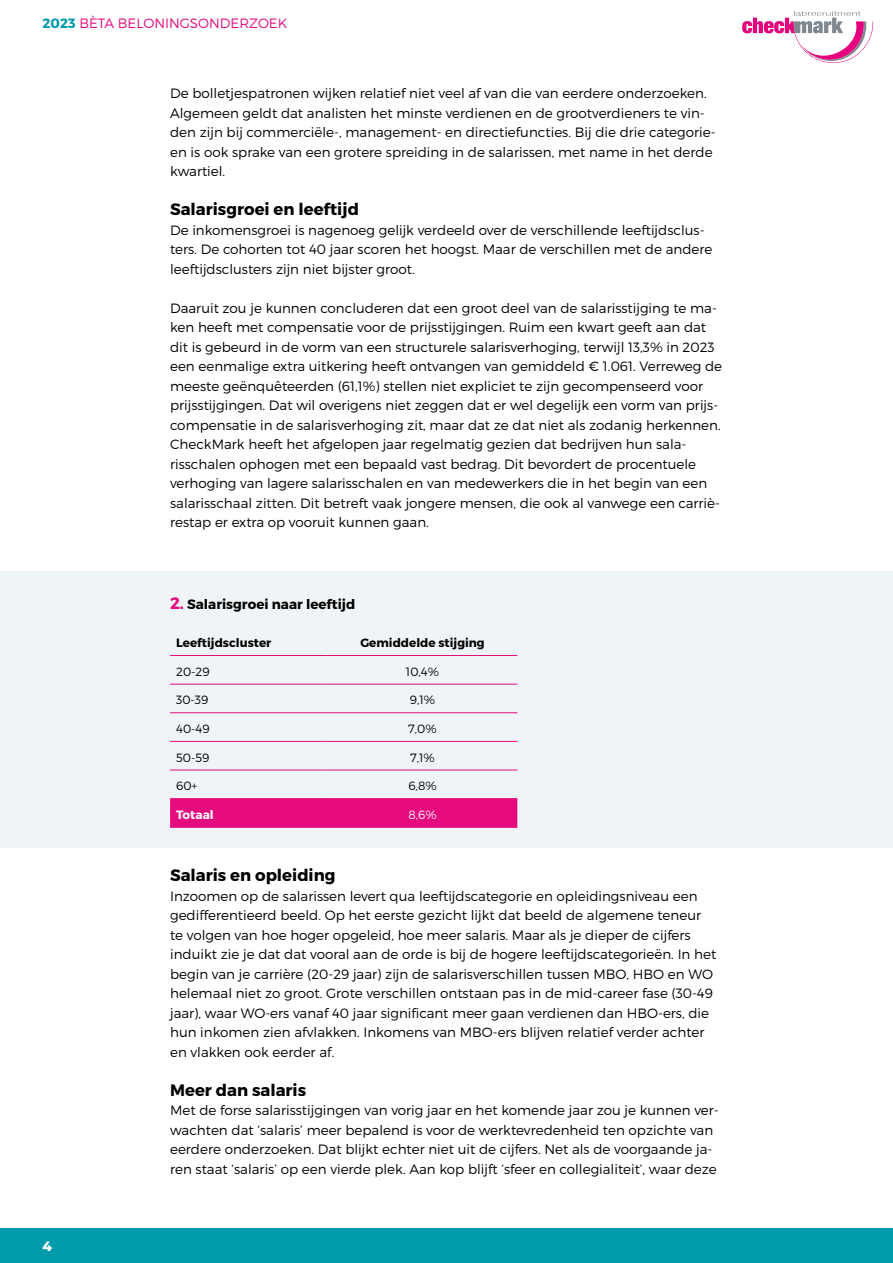
<style>
.page{position:relative;width:893px;height:1263px;background:#fff}
.page>*{position:absolute;margin:0;border:0;box-sizing:border-box;transform-origin:0 0}
.t1{font:700 16.5px "Montserrat";color:#000}
.t2{font:300 13.5px/19.5px "Montserrat";color:#000}
.t3{font:300 13.5px "Montserrat";color:#e50b7e}
.t4{font:700 13.5px "Montserrat";color:#000}
.t5{font:800 13.5px "Montserrat";color:#fff}
.t6{font:300 12px "Montserrat";color:#000}
.t7{font:700 12px "Montserrat";color:#000}
.t8{font:700 12px "Montserrat";color:#fff}
.t9{font:300 12px "Montserrat";color:#fff}
.s1{font-weight:700;color:#009aab}
.s2{font-size:16.5px;color:#e50b7e}
</style>
<div class="page">
<div style="left:0;top:1229px;width:893px;height:34px;background:#009aab"></div>
<div style="left:0;top:572px;width:893px;height:276px;background:#eff5f7"></div>
<svg style="left:742px;top:11px;width:131px;height:52px"></svg>
<div style="left:170px;top:799px;width:347px;height:28px;background:#e50b7e"></div>
<hr style="left:170px;top:655px;width:158px;height:1px;background:#e50b7e">
<hr style="left:328px;top:655px;width:189px;height:1px;background:#e50b7e">
<hr style="left:170px;top:684px;width:158px;height:1px;background:#e50b7e">
<hr style="left:328px;top:684px;width:189px;height:1px;background:#e50b7e">
<hr style="left:170px;top:712px;width:158px;height:1px;background:#e50b7e">
<hr style="left:328px;top:712px;width:189px;height:1px;background:#e50b7e">
<hr style="left:170px;top:741px;width:158px;height:1px;background:#e50b7e">
<hr style="left:328px;top:741px;width:189px;height:1px;background:#e50b7e">
<hr style="left:170px;top:770px;width:158px;height:1px;background:#e50b7e">
<hr style="left:328px;top:770px;width:189px;height:1px;background:#e50b7e">
<hr style="left:170px;top:798px;width:158px;height:1px;background:#e50b7e">
<hr style="left:328px;top:798px;width:189px;height:1px;background:#e50b7e">
<hr style="left:170px;top:827px;width:158px;height:1px;background:#e50b7e">
<hr style="left:328px;top:827px;width:189px;height:1px;background:#e50b7e">
<p class="t3" style="left:43px;top:15px;width:246px"><span class="s1">2023</span> BÈTA BELONINGSONDERZOEK</p>
<p class="t2" style="left:170px;top:83px;width:547px">De bolletjespatronen wijken relatief niet veel af van die van eerdere onderzoeken.<br>Algemeen geldt dat analisten het minste verdienen en de grootverdieners te vin&shy;den zijn bij commerciële-, management- en directiefuncties. Bij die drie categorie&shy;ën is ook sprake van een grotere spreiding in de salarissen, met name in het derde kwartiel.</p>
<p class="t1" style="left:170px;top:199px;width:190px">Salarisgroei en leeftijd</p>
<p class="t2" style="left:170px;top:220px;width:544px">De inkomensgroei is nagenoeg gelijk verdeeld over de verschillende leeftijdsclus&shy;ters. De cohorten tot 40 jaar scoren het hoogst. Maar de verschillen met de andere leeftijdsclusters zijn niet bijster groot.</p>
<p class="t2" style="left:170px;top:298px;width:554px">Daaruit zou je kunnen concluderen dat een groot deel van de salarisstijging te ma&shy;ken heeft met compensatie voor de prijsstijgingen. Ruim een kwart geeft aan dat dit is gebeurd in de vorm van een structurele salarisverhoging, terwijl 13,3% in 2023 een eenmalige extra uitkering heeft ontvangen van gemiddeld € 1.061. Verreweg de meeste geënquêteerden (61,1%) stellen niet expliciet te zijn gecompenseerd voor prijsstijgingen. Dat wil overigens niet zeggen dat er wel degelijk een vorm van prijs&shy;compensatie in de salarisverhoging zit, maar dat ze dat niet als zodanig herkennen.<br>CheckMark heeft het afgelopen jaar regelmatig gezien dat bedrijven hun sala&shy;risschalen ophogen met een bepaald vast bedrag. Dit bevordert de procentuele verhoging van lagere salarisschalen en van medewerkers die in het begin van een salarisschaal zitten. Dit betreft vaak jongere mensen, die ook al vanwege een carriè&shy;restap er extra op vooruit kunnen gaan.</p>
<p class="t4" style="left:170px;top:596px;width:187px"><span class="s2">2.</span> Salarisgroei naar leeftijd</p>
<p class="t7" style="left:176px;top:635px;width:97px">Leeftijdscluster</p>
<p class="t7" style="left:360px;top:635px;width:126px">Gemiddelde stijging</p>
<p class="t6" style="left:176px;top:664px;width:35px">20-29</p>
<p class="t6" style="left:406px;top:664px;width:35px">10,4%</p>
<p class="t6" style="left:176px;top:693px;width:34px">30-39</p>
<p class="t6" style="left:410px;top:693px;width:27px">9,1%</p>
<p class="t6" style="left:176px;top:721px;width:35px">40-49</p>
<p class="t6" style="left:408px;top:721px;width:30px">7,0%</p>
<p class="t6" style="left:176px;top:750px;width:35px">50-59</p>
<p class="t6" style="left:410px;top:750px;width:26px">7,1%</p>
<p class="t6" style="left:176px;top:778px;width:23px">60+</p>
<p class="t6" style="left:408px;top:778px;width:30px">6,8%</p>
<p class="t8" style="left:176px;top:807px;width:39px">Totaal</p>
<p class="t9" style="left:408px;top:807px;width:30px">8,6%</p>
<p class="t5" style="left:43px;top:1236px;width:11px">4</p>
<p class="t1" style="left:170px;top:865px;width:167px">Salaris en opleiding</p>
<p class="t2" style="left:170px;top:886px;width:548px">Inzoomen op de salarissen levert qua leeftijdscategorie en opleidingsniveau een gedifferentieerd beeld. Op het eerste gezicht lijkt dat beeld de algemene teneur te volgen van hoe hoger opgeleid, hoe meer salaris. Maar als je dieper de cijfers induikt zie je dat dat vooral aan de orde is bij de hogere leeftijdscategorieën. In het begin van je carrière (20-29 jaar) zijn de salarisverschillen tussen MBO, HBO en WO helemaal niet zo groot. Grote verschillen ontstaan pas in de mid-career fase (30-49 jaar), waar WO-ers vanaf 40 jaar significant meer gaan verdienen dan HBO-ers, die hun inkomen zien afvlakken. Inkomens van MBO-ers blijven relatief verder achter en vlakken ook eerder af.</p>
<p class="t1" style="left:170px;top:1080px;width:138px">Meer dan salaris</p>
<p class="t2" style="left:170px;top:1100px;width:550px">Met de forse salarisstijgingen van vorig jaar en het komende jaar zou je kunnen ver&shy;wachten dat ‘salaris’ meer bepalend is voor de werktevredenheid ten opzichte van eerdere onderzoeken. Dat blijkt echter niet uit de cijfers. Net als de voorgaande ja&shy;ren staat ‘salaris’ op een vierde plek. Aan kop blijft ‘sfeer en collegialiteit’, waar deze</p>
</div>
